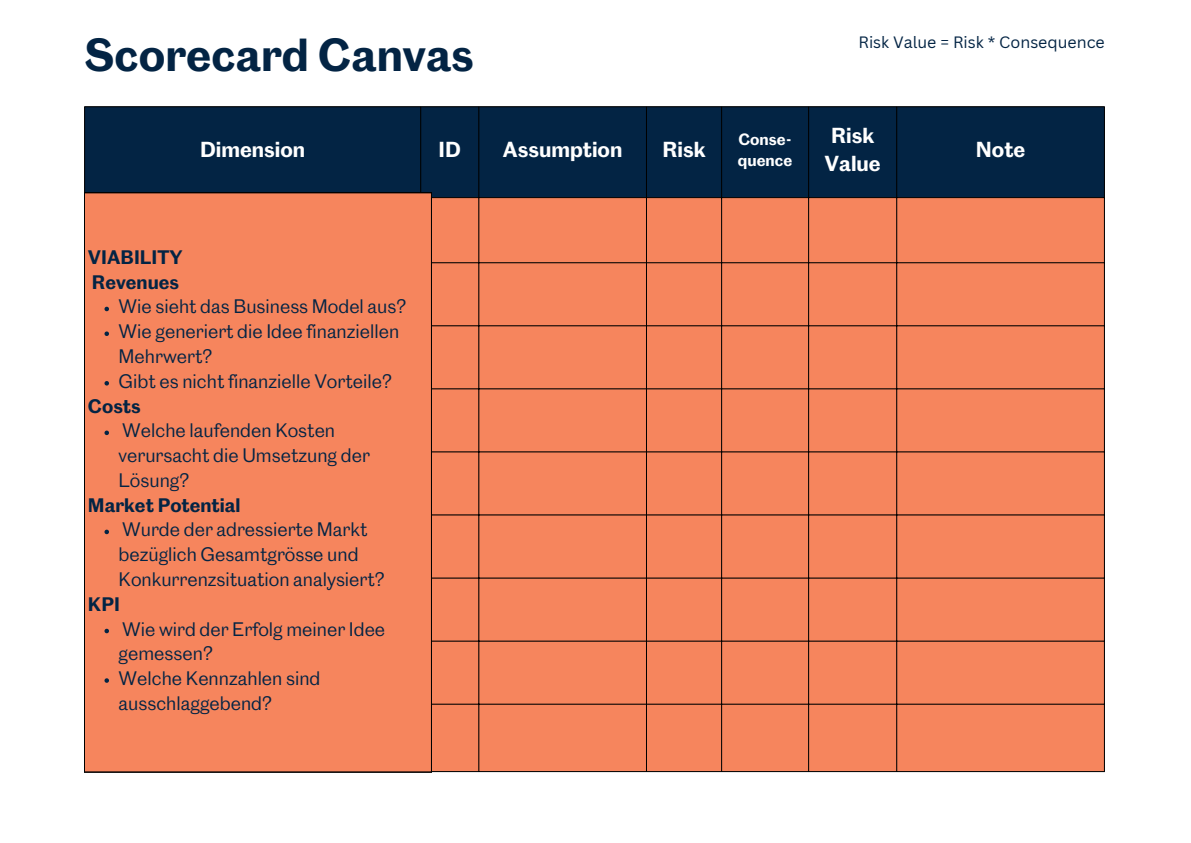
<style>
.page{position:relative;width:1191px;height:843px;background:#fff}
.page>*{position:absolute;margin:0;border:0;box-sizing:border-box;transform-origin:0 0}
.t1{font:600 42.6px "Caslon Doric";color:#032444}
.t2{font:600 20px/27.8px "Caslon Doric";color:#fff;text-align:center}
.t3{font:18px/24.8px "Caslon Doric";color:#032444}
.t4{font:600 18px/24.8px "Caslon Doric";color:#032444}
.t5{font:16px "Canva Sans";color:#032444}
.t6{font:600 15px/21px "Caslon Doric";color:#fff}
</style>
<div class="page">
<div style="left:85px;top:107px;width:1018px;height:90px;background:#032444"></div>
<div style="left:431px;top:198px;width:672px;height:573px;background:#f6855d"></div>
<hr style="left:84px;top:107px;width:1px;height:664px;background:#000">
<hr style="left:420px;top:107px;width:1px;height:664px;background:#000">
<hr style="left:478px;top:107px;width:1px;height:664px;background:#000">
<hr style="left:646px;top:107px;width:1px;height:664px;background:#000">
<hr style="left:721px;top:107px;width:1px;height:664px;background:#000">
<hr style="left:808px;top:107px;width:1px;height:664px;background:#000">
<hr style="left:896px;top:107px;width:1px;height:664px;background:#000">
<hr style="left:1103px;top:107px;width:1px;height:664px;background:#000">
<hr style="left:84px;top:106px;width:1020px;height:1px;background:#000">
<hr style="left:84px;top:197px;width:1020px;height:1px;background:#000">
<hr style="left:84px;top:262px;width:1020px;height:1px;background:#000">
<hr style="left:84px;top:325px;width:1020px;height:1px;background:#000">
<hr style="left:84px;top:388px;width:1020px;height:1px;background:#000">
<hr style="left:84px;top:451px;width:1020px;height:1px;background:#000">
<hr style="left:84px;top:514px;width:1020px;height:1px;background:#000">
<hr style="left:84px;top:577px;width:1020px;height:1px;background:#000">
<hr style="left:84px;top:640px;width:1020px;height:1px;background:#000">
<hr style="left:84px;top:703px;width:1020px;height:1px;background:#000">
<hr style="left:84px;top:771px;width:1020px;height:1px;background:#000">
<div style="left:85px;top:192px;width:346px;height:579px;background:#f6855d"></div>
<svg style="left:104px;top:306px;width:5px;height:5px"></svg>
<svg style="left:104px;top:331px;width:5px;height:5px"></svg>
<svg style="left:104px;top:381px;width:5px;height:4px"></svg>
<svg style="left:104px;top:430px;width:5px;height:5px"></svg>
<svg style="left:104px;top:529px;width:5px;height:5px"></svg>
<svg style="left:104px;top:628px;width:5px;height:5px"></svg>
<svg style="left:104px;top:678px;width:5px;height:4px"></svg>
<h1 class="t1" style="left:84px;top:37px;width:391px">Scorecard Canvas</h1>
<p class="t5" style="left:858px;top:31px;width:248px">Risk Value = Risk * Consequence</p>
<p class="t2" style="left:200px;top:137px;width:107px">Dimension</p>
<p class="t2" style="left:438px;top:137px;width:24px">ID</p>
<p class="t2" style="left:503px;top:137px;width:121px">Assumption</p>
<p class="t2" style="left:662px;top:137px;width:45px">Risk</p>
<p class="t6" style="left:737px;top:130px;width:56px">Conse&shy;quence</p>
<p class="t2" style="left:824px;top:123px;width:58px">Risk<br>Value</p>
<p class="t4" style="left:88px;top:246px;width:96px">VIABILITY<br>Revenues</p>
<p class="t3" style="left:119px;top:295px;width:289px">Wie sieht das Business Model aus?<br>Wie generiert die Idee finanziellen<br>Mehrwert?<br>Gibt es nicht finanzielle Vorteile?</p>
<p class="t3" style="left:119px;top:419px;width:253px">Welche laufenden Kosten verursacht die Umsetzung der<br>Lösung?</p>
<p class="t3" style="left:119px;top:518px;width:267px">Wurde der adressierte Markt bezüglich Gesamtgrösse und<br>Konkurrenzsituation analysiert?</p>
<p class="t3" style="left:119px;top:617px;width:268px">Wie wird der Erfolg meiner Idee gemessen?<br>Welche Kennzahlen sind ausschlaggebend?</p>
<p class="t4" style="left:88px;top:394px;width:54px">Costs</p>
<p class="t4" style="left:88px;top:493px;width:154px">Market Potential</p>
<p class="t4" style="left:88px;top:592px;width:33px">KPI</p>
<p class="t2" style="left:975px;top:137px;width:51px">Note</p>
</div>
